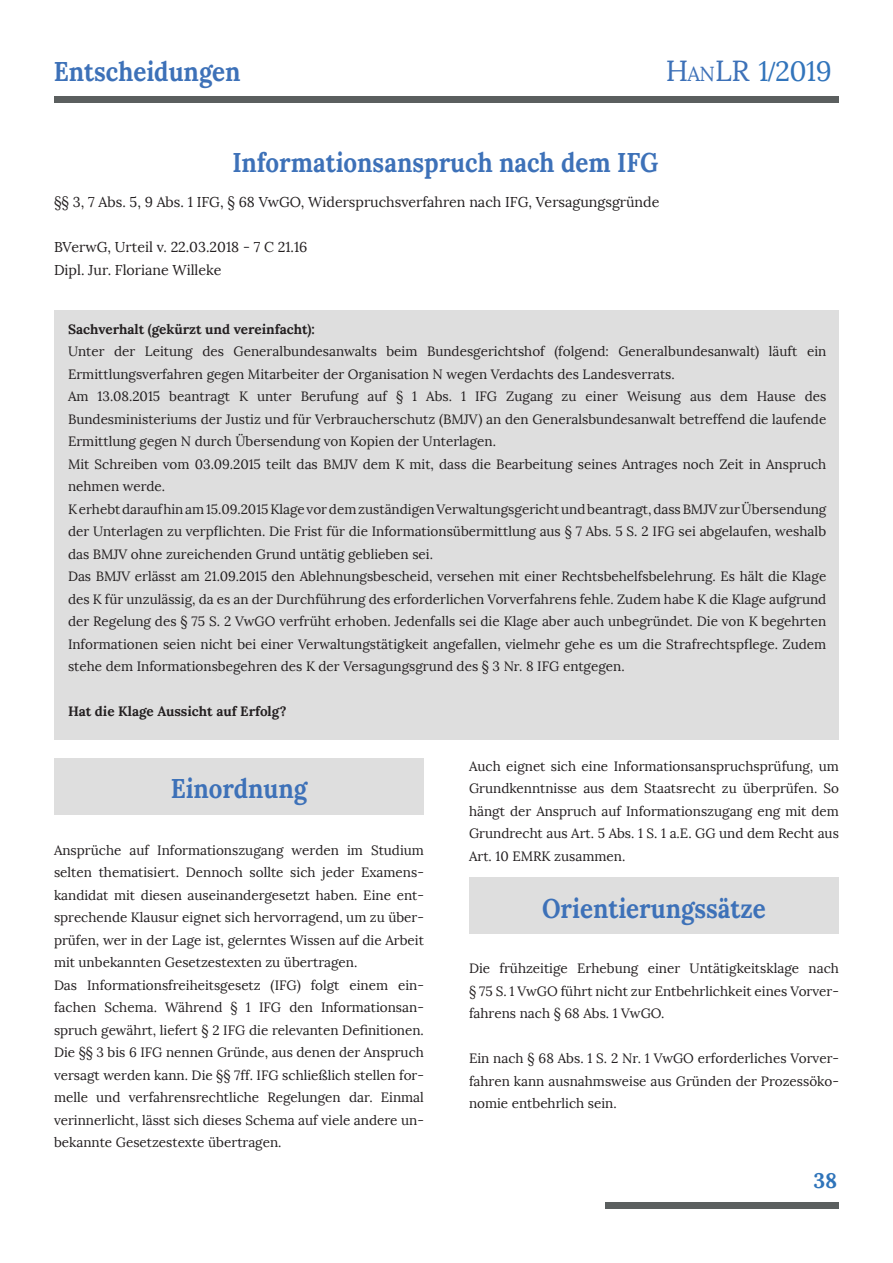
<style>
.page{position:relative;width:893px;height:1263px;background:#fff}
.page>*{position:absolute;margin:0;border:0;box-sizing:border-box;transform-origin:0 0}
.t1{font:27.9px "Lora";color:#3174bb}
.t2{font:700 27px "Lora";color:#3d71b8;scale:.9 1}
.t3{font:700 21px "Lora";color:#2f74ba}
.t4{font:14.25px/22.5px "Lora";color:#231f20}
.t5{font:13.5px/22.5px "Lora";color:#231f20;text-align:justify}
.t6{font:700 13.5px "Lora";color:#231f20}
.s1{font-size:28.95px;color:#3d71b8}
.s2{font-size:20.25px;color:#3d71b8}
.s3{font-family:"Times New Roman";font-weight:700}
</style>
<div class="page">
<div style="left:54px;top:97px;width:785px;height:6px;background:#5b5f5f"></div>
<div style="left:605px;top:1202px;width:234px;height:7px;background:#5b5f5f"></div>
<div style="left:54px;top:758px;width:370px;height:56px;background:#dedede"></div>
<div style="left:54px;top:310px;width:785px;height:430px;background:#dedede"></div>
<div style="left:469px;top:877px;width:370px;height:57px;background:#dedede"></div>
<h2 class="t2" style="left:54px;top:54px;width:209px">Entscheidungen</h2>
<h1 class="t1" style="left:666px;top:54px;width:167px"><span class="s1">H</span><span class="s2">AN</span><span class="s1">LR</span> 1<span class="s3">/</span>2019</h1>
<h2 class="t2" style="left:232px;top:145px;width:475px">Informationsanspruch nach dem IFG</h2>
<p class="t4" style="left:54px;top:191px;width:607px">§§ 3, 7 Abs. 5, 9 Abs. 1 IFG, § 68 VwGO, Widerspruchsverfahren nach IFG, Versagungsgründe</p>
<p class="t4" style="left:54px;top:236px;width:255px">BVerwG, Urteil v. 22.03.2018 - 7 C 21.16<br>Dipl. Jur. Floriane Willeke</p>
<p class="t6" style="left:68px;top:320px;width:248px">Sachverhalt (gekürzt und vereinfacht):</p>
<p class="t5" style="left:68px;top:340px;width:760px;text-align:left">Unter der Leitung des Generalbundesanwalts beim Bundesgerichtshof (folgend: Generalbundesanwalt) läuft ein Ermittlungsverfahren gegen Mitarbeiter der Organisation N wegen Verdachts des Landesverrats.<br>Am 13.08.2015 beantragt K unter Berufung auf § 1 Abs. 1 IFG Zugang zu einer Weisung aus dem Hause des Bundesministeriums der Justiz und für Verbraucherschutz (BMJV) an den Generalsbundesanwalt betreffend die laufende Ermittlung gegen N durch Übersendung von Kopien der Unterlagen.<br>Mit Schreiben vom 03.09.2015 teilt das BMJV dem K mit, dass die Bearbeitung seines Antrages noch Zeit in Anspruch nehmen werde.<br>K erhebt daraufhin am 15.09.2015 Klage vor dem zuständigen Verwaltungsgericht und beantragt, dass BMJV zur Übersendung der Unterlagen zu verpflichten. Die Frist für die Informationsübermittlung aus § 7 Abs. 5 S. 2 IFG sei abgelaufen, weshalb das BMJV ohne zureichenden Grund untätig geblieben sei.<br>Das BMJV erlässt am 21.09.2015 den Ablehnungsbescheid, versehen mit einer Rechtsbehelfsbelehrung. Es hält die Klage des K für unzulässig, da es an der Durchführung des erforderlichen Vorverfahrens fehle. Zudem habe K die Klage aufgrund der Regelung des § 75 S. 2 VwGO verfrüht erhoben. Jedenfalls sei die Klage aber auch unbegründet. Die von K begehrten Informationen seien nicht bei einer Verwaltungstätigkeit angefallen, vielmehr gehe es um die Strafrechtspflege. Zudem stehe dem Informationsbegehren des K der Versagungsgrund des § 3 Nr. 8 IFG entgegen.</p>
<p class="t6" style="left:68px;top:703px;width:220px">Hat die Klage Aussicht auf Erfolg?</p>
<h2 class="t2" style="left:171px;top:771px;width:153px">Einordnung</h2>
<p class="t5" style="left:54px;top:839px;width:371px;text-align:left">Ansprüche auf Informationszugang werden im Studium selten thematisiert. Dennoch sollte sich jeder Examens&shy;kandidat mit diesen auseinandergesetzt haben. Eine ent&shy;sprechende Klausur eignet sich hervorragend, um zu über&shy;prüfen, wer in der Lage ist, gelerntes Wissen auf die Arbeit mit unbekannten Gesetzestexten zu übertragen.<br>Das Informationsfreiheitsgesetz (IFG) folgt einem ein&shy;fachen Schema. Während § 1 IFG den Informationsan&shy;spruch gewährt, liefert § 2 IFG die relevanten Definitionen.<br>Die §§ 3 bis 6 IFG nennen Gründe, aus denen der Anspruch versagt werden kann. Die §§ 7ff. IFG schließlich stellen for&shy;melle und verfahrensrechtliche Regelungen dar. Einmal verinnerlicht, lässt sich dieses Schema auf viele andere un&shy;bekannte Gesetzestexte übertragen.</p>
<p class="t5" style="left:469px;top:755px;width:371px">Auch eignet sich eine Informationsanspruchsprüfung, um Grundkenntnisse aus dem Staatsrecht zu überprüfen. So hängt der Anspruch auf Informationszugang eng mit dem Grundrecht aus Art. 5 Abs. 1 S. 1 a.E. GG und dem Recht aus Art. 10 EMRK zusammen.</p>
<h2 class="t2" style="left:542px;top:890px;width:250px">Orientierungssätze</h2>
<p class="t5" style="left:469px;top:957px;width:371px">Die frühzeitige Erhebung einer Untätigkeitsklage nach § 75 S. 1 VwGO führt nicht zur Entbehrlichkeit eines Vorver&shy;fahrens nach § 68 Abs. 1 VwGO.</p>
<p class="t5" style="left:469px;top:1047px;width:371px">Ein nach § 68 Abs. 1 S. 2 Nr. 1 VwGO erforderliches Vorver&shy;fahren kann ausnahmsweise aus Gründen der Prozessöko&shy;nomie entbehrlich sein.</p>
<h3 class="t3" style="left:813px;top:1167px;width:25px">38</h3>
</div>
